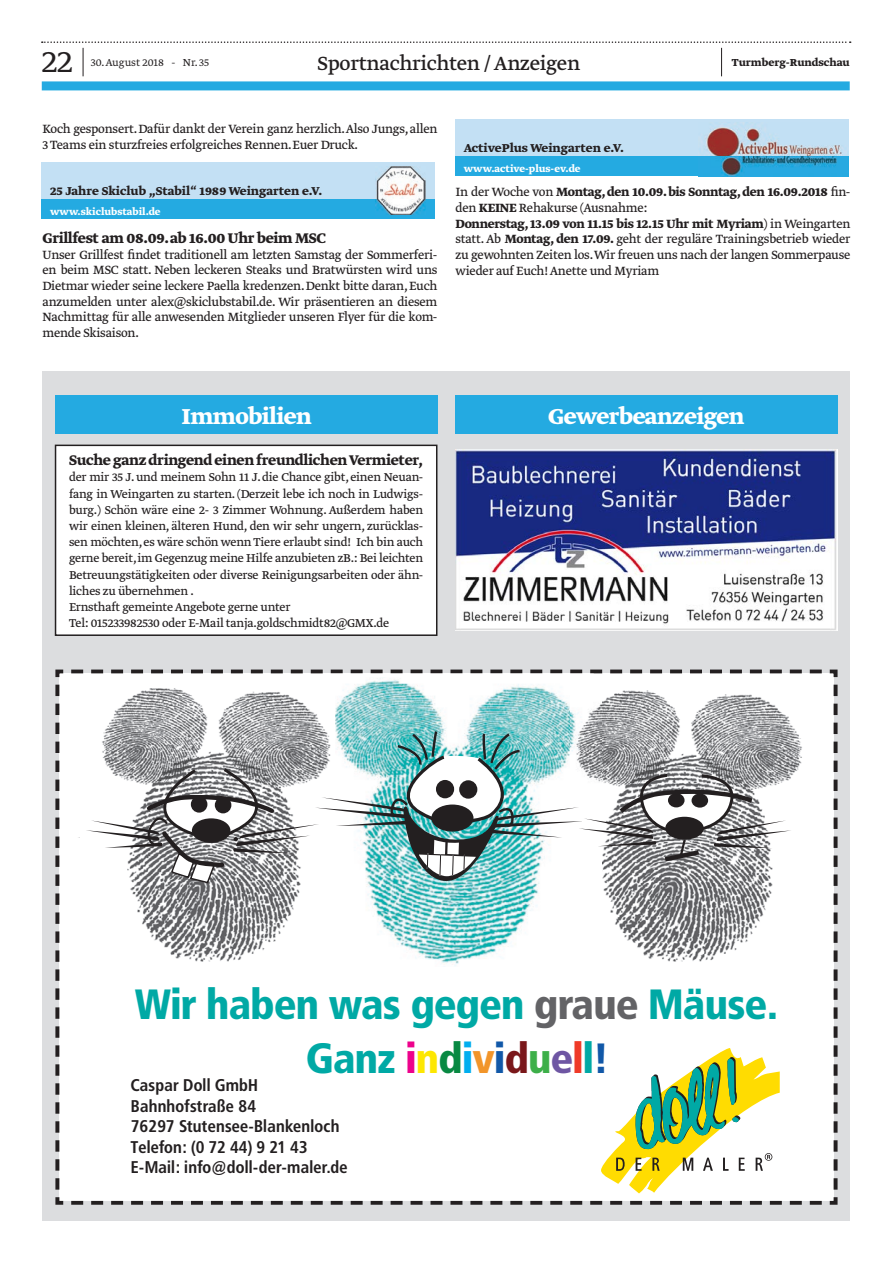
<style>
.page{position:relative;width:893px;height:1263px;background:#fff}
.page>*{position:absolute;margin:0;border:0;box-sizing:border-box;transform-origin:0 0}
.t1{font:900 41.85px/54px "Frutiger Condensed BQ";color:#00a9a5;text-align:center}
.t2{font:900 40.35px/52.2px "Frutiger Condensed BQ";color:#00a9a5;text-align:center;scale:1.04 1}
.t3{font:300 36px "Greta Text Std";color:#231f20}
.t4{font:700 25.5px "Greta Text Std";letter-spacing:-.02em;color:#fff}
.t5{font:22.5px "Greta Text Std";letter-spacing:-.015em;color:#231f20}
.t6{font:700 16.8px/20.5px "Frutiger Condensed BQ";letter-spacing:.015em;color:#231f20}
.t7{font:16.5px "Greta Text Std Bold Min";letter-spacing:-.02em;color:#231f20}
.t8{font:700 16.5px "Greta Text Std";letter-spacing:-.02em;color:#231f20}
.t9{font:700 16.2px/19.8px "Frutiger Condensed BQ";letter-spacing:.015em;color:#231f20;scale:1.04 1}
.t10{font:14.1px/15.8px "Greta Text Std Regular Min";letter-spacing:-.02em;color:#231f20;text-align:justify}
.t11{font:700 14.1px "Greta Text Std";letter-spacing:-.02em;color:#231f20}
.t12{font:13.5px/16.2px "Greta Text Std Regular Min";letter-spacing:-.02em;color:#231f20}
.t13{font:700 13.5px "Greta Text Std";color:#231f20}
.t14{font:300 12px "Greta Text Std";color:#231f20}
.t15{font:700 12px "Greta Text Std";color:#231f20}
.t16{font:700 11.25px "Greta Text Std";color:#fff}
.s1{font-family:"Greta Text Std Regular Min";font-weight:400}
.s2{font-family:"Greta Text Std";font-weight:700}
.s3{color:#636366}
.s4{color:#ed028c}
.s5{color:#fde702}
.s6{color:#088942}
.s7{color:#00aeef}
.s8{color:#f2952a}
.s9{color:#1158a8}
.s10{color:#7a171a}
.s11{color:#3daf49}
.s12{color:#6e56a3}
.s13{color:#ef3a28}
</style>
<div class="page">
<div style="left:42px;top:81px;width:808px;height:9px;background:#24aae1"></div>
<svg style="left:42px;top:41px;width:809px;height:35px"></svg>
<div style="left:43px;top:371px;width:807px;height:849px;background:#dcdddf"></div>
<div style="left:42px;top:162px;width:393px;height:57px;background:#c3e0f4"></div>
<div style="left:42px;top:199px;width:393px;height:20px;background:#24aae1"></div>
<img style="left:375px;top:167px;width:51px;height:48px">
<div style="left:455px;top:119px;width:394px;height:57px;background:#c3e0f4"></div>
<div style="left:455px;top:156px;width:394px;height:20px;background:#24aae1"></div>
<img style="left:706px;top:125px;width:136px;height:51px">
<svg style="left:55px;top:669px;width:782px;height:536px;background:#d7dedb"></svg>
<div style="left:55px;top:396px;width:383px;height:38px;background:#24aae1"></div>
<div style="left:56px;top:445px;width:381px;height:190px;background:#fff"></div>
<div style="left:55px;top:445px;width:382px;height:191px;border:2px solid #231f20"></div>
<img style="left:455px;top:449px;width:383px;height:182px">
<div style="left:455px;top:396px;width:383px;height:38px;background:#24aae1"></div>
<h3 class="t3" style="left:42px;top:41px;width:32px">22</h3>
<p class="t14" style="left:91px;top:56px;width:120px">30. August 2018 - Nr. 35</p>
<p class="t15" style="left:732px;top:56px;width:119px">Turmberg-Rundschau</p>
<h3 class="t5" style="left:318px;top:50px;width:264px">Sportnachrichten / Anzeigen</h3>
<p class="t10" style="left:43px;top:122px;width:396px">Koch gesponsert. Dafür dankt der Verein ganz herzlich.Also Jungs, allen<br>3 Teams ein sturzfreies erfolgreiches Rennen. Euer Druck.</p>
<p class="t13" style="left:50px;top:183px;width:274px">25 Jahre Skiclub „Stabil“ 1989 Weingarten e.V.</p>
<p class="t16" style="left:50px;top:205px;width:112px">www.skiclubstabil.de</p>
<p class="t8" style="left:43px;top:228px;width:285px">Grillfest am 08.09. ab 16.00 Uhr beim MSC</p>
<p class="t10" style="left:43px;top:247px;width:396px">Unser Grillfest findet traditionell am letzten Samstag der Sommerferi&shy;en beim MSC statt. Neben leckeren Steaks und Bratwürsten wird uns Dietmar wieder seine leckere Paella kredenzen. Denkt bitte daran, Euch anzumelden unter alex@skiclubstabil.de. Wir präsentieren an diesem Nachmittag für alle anwesenden Mitglieder unseren Flyer für die kom&shy;mende Skisaison.</p>
<p class="t13" style="left:464px;top:140px;width:162px">ActivePlus Weingarten e.V.</p>
<p class="t16" style="left:464px;top:162px;width:118px">www.active-plus-ev.de</p>
<p class="t11" style="left:455px;top:184px;width:396px"><span class="s1">In der Woche von</span> Montag, den 10.09. bis Sonntag, den 16.09.2018 <span class="s1">fin-</span></p>
<p class="t10" style="left:455px;top:201px;width:193px">den <span class="s2">KEINE</span> Rehakurse (Ausnahme:</p>
<p class="t11" style="left:455px;top:215px;width:396px">Donnerstag, 13.09 von 11.15 bis 12.15 Uhr mit Myriam<span class="s1">) in Weingarten</span></p>
<p class="t10" style="left:455px;top:232px;width:396px">statt. Ab <span class="s2">Montag, den 17.09.</span> geht der reguläre Trainingsbetrieb wieder zu gewohnten Zeiten los.Wir freuen uns nach der langen Sommerpause wieder auf Euch! Anette und Myriam</p>
<h3 class="t4" style="left:181px;top:401px;width:132px">Immobilien</h3>
<p class="t7" style="left:69px;top:450px;width:356px">Suche ganz dringend einen freundlichen Vermieter,</p>
<p class="t12" style="left:69px;top:470px;width:356px">der mir 35 J. und meinem Sohn 11 J. die Chance gibt, einen Neuan&shy;fang in Weingarten zu starten. (Derzeit lebe ich noch in Ludwigs&shy;burg.) Schön wäre eine 2- 3 Zimmer Wohnung. Außerdem haben wir einen kleinen, älteren Hund, den wir sehr ungern, zurücklas&shy;sen möchten, es wäre schön wenn Tiere erlaubt sind! Ich bin auch gerne bereit, im Gegenzug meine Hilfe anzubieten zB.: Bei leichten Betreuungstätigkeiten oder diverse Reinigungsarbeiten oder ähn&shy;liches zu übernehmen .<br>Ernsthaft gemeinte Angebote gerne unter<br>Tel: 015233982530 oder E-Mail tanja.goldschmidt82@GMX.de</p>
<h3 class="t4" style="left:548px;top:401px;width:198px">Gewerbeanzeigen</h3>
<h1 class="t1" style="left:135px;top:977px;width:644px">Wir haben was gegen <span class="s3">graue</span> Mäuse.<br>Ganz <span class="s4">i</span><span class="s5">n</span><span class="s6">d</span><span class="s7">i</span><span class="s8">v</span><span class="s9">i</span><span class="s10">d</span><span class="s11">u</span><span class="s12">e</span><span class="s13">l</span>l<span class="s9">!</span></h1>
<p class="t6" style="left:131px;top:1075px;width:218px">Caspar Doll GmbH<br>Bahnhofstraße 84<br>76297 Stutensee-Blankenloch<br>Telefon: (0 72 44) 9 21 43<br>E-Mail: info@doll-der-maler.de</p>
<h2 class="t2" style="left:127px;top:979px;width:619px">Wir haben was gegen <span class="s3">graue</span> Mäuse.<br>Ganz <span class="s4">i</span><span class="s5">n</span><span class="s6">d</span><span class="s7">i</span><span class="s8">v</span><span class="s9">i</span><span class="s10">d</span><span class="s11">u</span><span class="s12">e</span><span class="s13">l</span>l<span class="s9">!</span></h2>
<p class="t9" style="left:123px;top:1073px;width:210px">Caspar Doll GmbH<br>Bahnhofstraße 84<br>76297 Stutensee-Blankenloch<br>Telefon: (0 72 44) 9 21 43<br>E-Mail: info@doll-der-maler.de</p>
</div>
